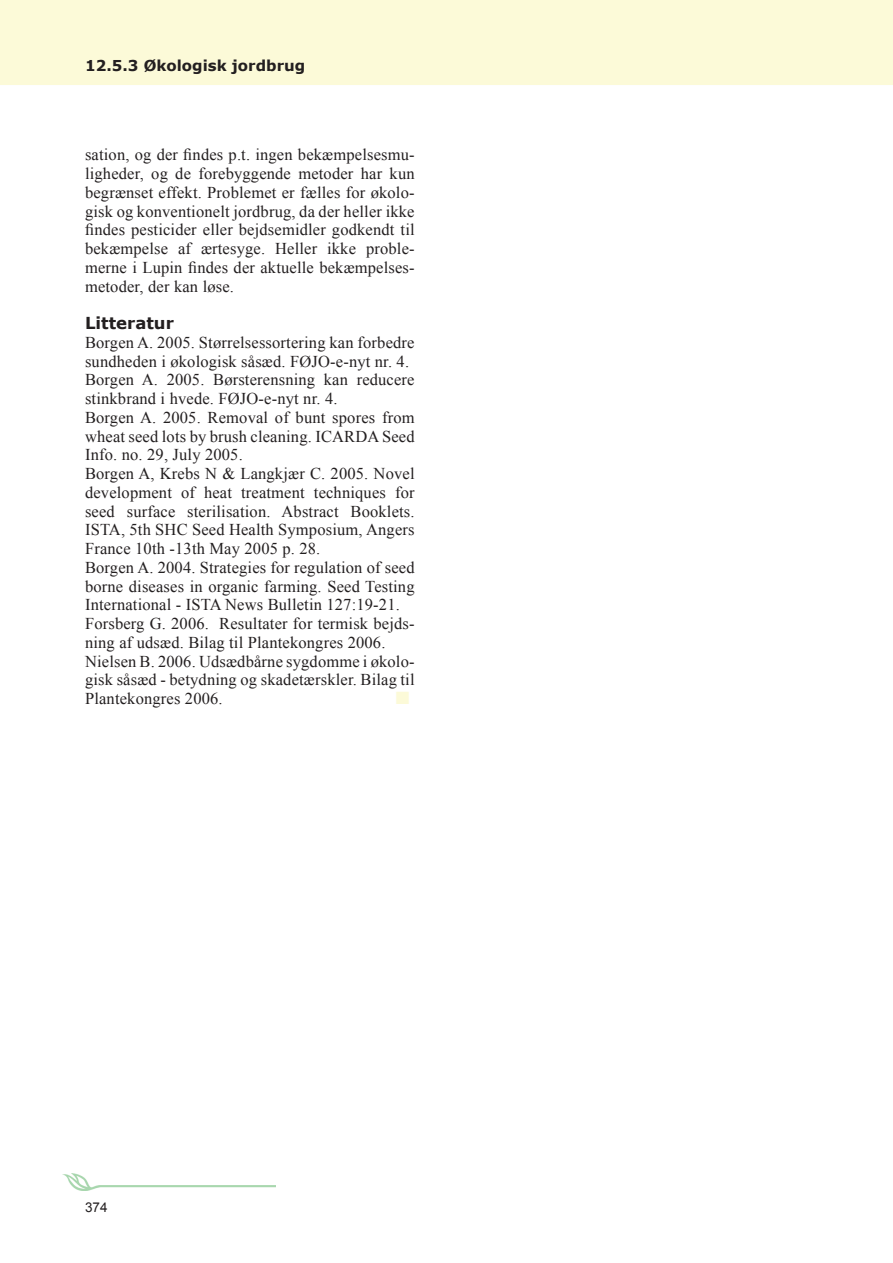
<style>
.page{position:relative;width:893px;height:1263px;background:#fff}
.page>*{position:absolute;margin:0;border:0;box-sizing:border-box;transform-origin:0 0}
.Paragraph_Style_1{font:27px "Times New Roman";color:#fcfad8}
.Paragraph_Style_1-2{font:16.5px/18.8px "Times New Roman";letter-spacing:.01em;color:#231f20;text-align:justify}
.Paragraph_Style_1-3{font:700 16.5px "Verdana";color:#231f20}
.Paragraph_Style_1-4{font:700 15px "Verdana";color:#231f20}
.t1{font:13.5px "Arial";color:#231f20}
</style>
<div class="page">
<div style="left:0;top:0;width:892px;height:85px;background:#fcfad8"></div>
<img style="left:63px;top:1173px;width:212px;height:18px">
<svg style="left:892px;top:0;width:1px;height:85px"></svg>
<p class="Paragraph_Style_1-4" style="left:85px;top:56px;width:222px">12.5.3 Økologisk jordbrug</p>
<p class="Paragraph_Style_1-2" style="left:85px;top:145px;width:331px">sation, og der findes p.t. ingen bekæmpelsesmu&shy;ligheder, og de forebyggende metoder har kun begrænset effekt. Problemet er fælles for økolo&shy;gisk og konventionelt jordbrug, da der heller ikke findes pesticider eller bejdsemidler godkendt til bekæmpelse af ærtesyge. Heller ikke proble&shy;merne i Lupin findes der aktuelle bekæmpelses&shy;metoder, der kan løse.</p>
<p class="Paragraph_Style_1-3" style="left:85px;top:313px;width:90px">Litteratur</p>
<p class="Paragraph_Style_1-2" style="left:85px;top:333px;width:331px">Borgen A. 2005. Størrelsessortering kan forbedre sundheden i økologisk såsæd. FØJO-e-nyt nr. 4.</p>
<p class="Paragraph_Style_1-2" style="left:85px;top:370px;width:331px">Borgen A. 2005. Børsterensning kan reducere stinkbrand i hvede. FØJO-e-nyt nr. 4.</p>
<p class="Paragraph_Style_1-2" style="left:85px;top:408px;width:331px">Borgen A. 2005. Removal of bunt spores from wheat seed lots by brush cleaning. ICARDA Seed Info. no. 29, July 2005.</p>
<p class="Paragraph_Style_1-2" style="left:85px;top:464px;width:331px">Borgen A, Krebs N &amp; Langkjær C. 2005. Novel development of heat treatment techniques for seed surface sterilisation. Abstract Booklets.<br>ISTA, 5th SHC Seed Health Symposium, Angers France 10th -13th May 2005 p. 28.</p>
<p class="Paragraph_Style_1-2" style="left:85px;top:558px;width:331px">Borgen A. 2004. Strategies for regulation of seed borne diseases in organic farming. Seed Testing International - ISTA News Bulletin 127:19-21.</p>
<p class="Paragraph_Style_1-2" style="left:85px;top:614px;width:331px">Forsberg G. 2006. Resultater for termisk bejds&shy;ning af udsæd. Bilag til Plantekongres 2006.</p>
<p class="Paragraph_Style_1-2" style="left:85px;top:651px;width:331px">Nielsen B. 2006. Udsædbårne sygdomme i økolo&shy;gisk såsæd - betydning og skadetærskler. Bilag til Plantekongres 2006.</p>
<p class="Paragraph_Style_1" style="left:395px;top:677px;width:18px">■</p>
<p class="t1" style="left:85px;top:1198px;width:24px">374</p>
</div>
